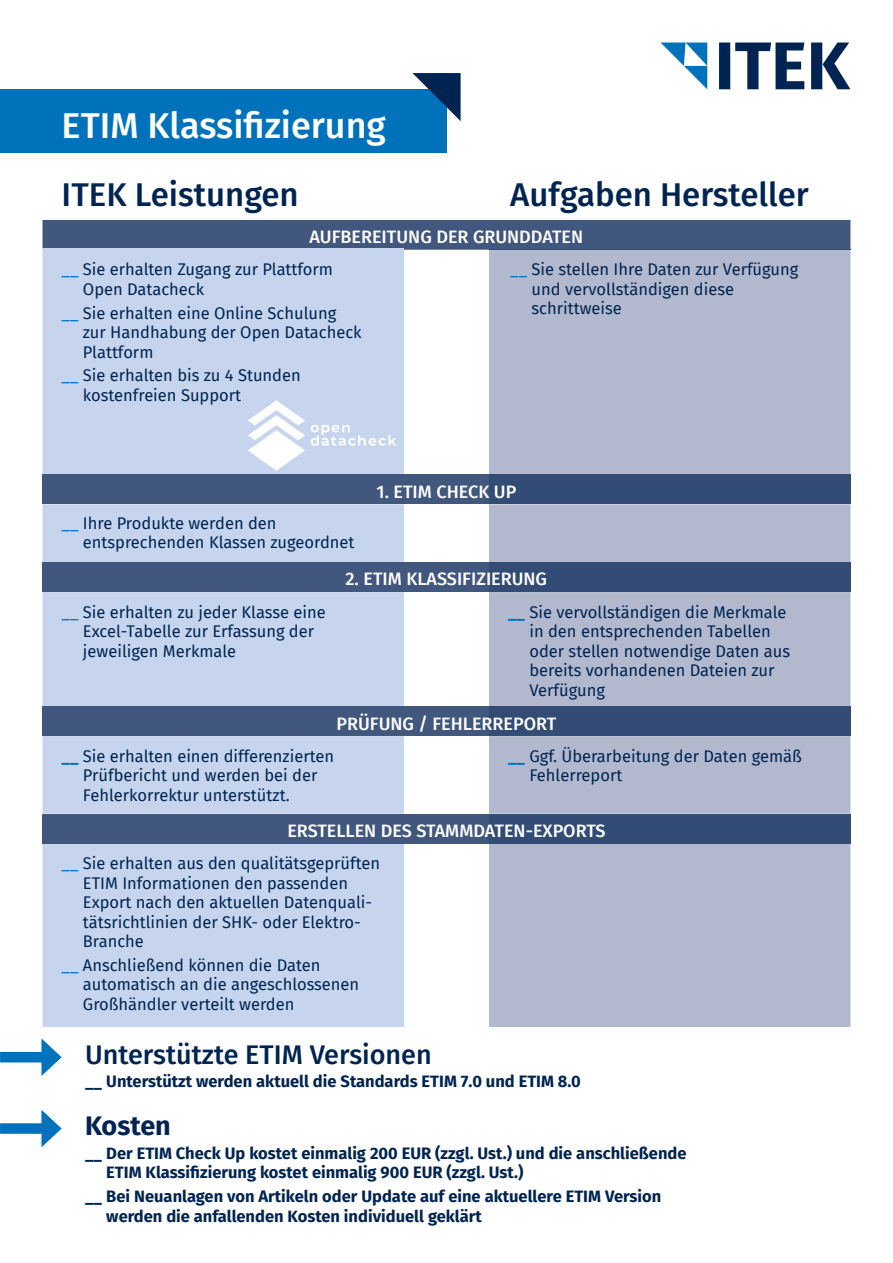
<style>
.page{position:relative;width:893px;height:1263px;background:#fff}
.page>*{position:absolute;margin:0;border:0;box-sizing:border-box;transform-origin:0 0}
.t1{font:500 36px "Fira Sans";color:#fff}
.t2{font:500 33px "Fira Sans";color:#002451}
.t3{font:500 27px "Fira Sans";color:#002451}
.t4{font:700 27px "Fira Sans";color:#002451}
.t5{font:500 18px "Fira Sans";color:#fff}
.t6{font:16.5px/19.5px "Fira Sans";color:#002451}
.t7{font:700 16.5px/19.5px "Fira Sans";color:#002451}
.s1{color:#0072bc}
.s2{font-weight:700;color:#0072bc}
</style>
<div class="page">
<svg style="left:661px;top:43px;width:46px;height:46px"></svg>
<svg style="left:719px;top:43px;width:131px;height:46px"></svg>
<div style="left:0;top:89px;width:446px;height:64px;background:#0072bc"></div>
<div style="left:43px;top:220px;width:807px;height:30px;background:#42577e"></div>
<div style="left:43px;top:250px;width:361px;height:777px;background:#c6d5ed"></div>
<hr style="left:43px;top:248px;width:361px;height:2px;background:#c6d5ed">
<div style="left:489px;top:250px;width:361px;height:777px;background:#b2b8cd"></div>
<hr style="left:489px;top:249px;width:361px;height:1px;background:#324c75">
<div style="left:404px;top:474px;width:85px;height:30px;background:#42577e"></div>
<div style="left:43px;top:474px;width:361px;height:30px;background:#42577e"></div>
<div style="left:489px;top:474px;width:361px;height:30px;background:#324c75"></div>
<div style="left:404px;top:562px;width:85px;height:30px;background:#42577e"></div>
<div style="left:43px;top:562px;width:361px;height:30px;background:#42577e"></div>
<div style="left:489px;top:562px;width:361px;height:30px;background:#324c75"></div>
<div style="left:404px;top:706px;width:85px;height:30px;background:#42577e"></div>
<div style="left:43px;top:706px;width:361px;height:30px;background:#42577e"></div>
<div style="left:489px;top:706px;width:361px;height:30px;background:#324c75"></div>
<div style="left:404px;top:814px;width:85px;height:29px;background:#42577e"></div>
<div style="left:43px;top:814px;width:361px;height:29px;background:#42577e"></div>
<div style="left:489px;top:814px;width:361px;height:29px;background:#324c75"></div>
<svg style="left:412px;top:73px;width:49px;height:48px"></svg>
<div style="left:0;top:1052px;width:49px;height:10px;background:#0072bc"></div>
<svg style="left:41px;top:1038px;width:21px;height:38px"></svg>
<div style="left:0;top:1123px;width:49px;height:11px;background:#0072bc"></div>
<svg style="left:41px;top:1110px;width:21px;height:37px"></svg>
<img style="left:247px;top:398px;width:151px;height:72px">
<h1 class="t1" style="left:62px;top:97px;width:326px">ETIM Klassifizierung</h1>
<h2 class="t2" style="left:62px;top:168px;width:239px">ITEK Leistungen</h2>
<h2 class="t2" style="left:510px;top:168px;width:300px">Aufgaben Hersteller</h2>
<p class="t5" style="left:310px;top:222px;width:275px">AUFBEREITUNG DER GRUNDDATEN</p>
<p class="t6" style="left:83px;top:259px;width:252px;text-indent:-21px"><span class="s1">__</span> Sie erhalten Zugang zur Plattform<br>Open Datacheck</p>
<p class="t6" style="left:83px;top:303px;width:280px;text-indent:-21px"><span class="s1">__</span> Sie erhalten eine Online Schulung zur Handhabung der Open Datacheck<br>Plattform</p>
<p class="t6" style="left:83px;top:365px;width:219px;text-indent:-21px"><span class="s1">__</span> Sie erhalten bis zu 4 Stunden kostenfreien Support</p>
<p class="t6" style="left:531px;top:259px;width:268px;text-indent:-21px"><span class="s1">__</span> Sie stellen Ihre Daten zur Verfügung und vervollständigen diese schrittweise</p>
<p class="t5" style="left:377px;top:477px;width:141px">1. ETIM CHECK UP</p>
<p class="t6" style="left:83px;top:513px;width:273px;text-indent:-21px"><span class="s1">__</span> Ihre Produkte werden den entsprechenden Klassen zugeordnet</p>
<p class="t5" style="left:346px;top:564px;width:203px">2. ETIM KLASSIFIZIERUNG</p>
<p class="t6" style="left:83px;top:602px;width:244px;text-indent:-21px"><span class="s1">__</span> Sie erhalten zu jeder Klasse eine<br>Excel-Tabelle zur Erfassung der jeweiligen Merkmale</p>
<p class="t6" style="left:529px;top:602px;width:262px;text-indent:-21px"><span class="s2">__</span> Sie vervollständigen die Merkmale in den entsprechenden Tabellen oder stellen notwendige Daten aus bereits vorhandenen Dateien zur<br>Verfügung</p>
<p class="t5" style="left:337px;top:709px;width:221px">PRÜFUNG / FEHLERREPORT</p>
<p class="t6" style="left:83px;top:746px;width:253px;text-indent:-21px"><span class="s2">__</span> Sie erhalten einen differenzierten<br>Prüfbericht und werden bei der<br>Fehlerkorrektur unterstützt.</p>
<p class="t6" style="left:529px;top:746px;width:274px;text-indent:-21px"><span class="s2">__</span> Ggf. Überarbeitung der Daten gemäß<br>Fehlerreport</p>
<p class="t5" style="left:287px;top:816px;width:320px">ERSTELLEN DES STAMMDATEN-EXPORTS</p>
<p class="t6" style="left:83px;top:853px;width:299px;text-indent:-21px"><span class="s1">__</span> Sie erhalten aus den qualitätsgeprüften ETIM Informationen den passenden Export nach den aktuellen Datenquali&shy;tätsrichtlinien der SHK- oder Elektro-Branche</p>
<p class="t6" style="left:83px;top:955px;width:278px;text-indent:-21px"><span class="s1">__</span> Anschließend können die Daten automatisch an die angeschlossenen<br>Großhändler verteilt werden</p>
<h3 class="t3" style="left:85px;top:1032px;width:348px">Unterstützte ETIM Versionen</h3>
<p class="t7" style="left:85px;top:1071px;width:497px">__ Unterstützt werden aktuell die Standards ETIM 7.0 und ETIM 8.0</p>
<h3 class="t4" style="left:85px;top:1103px;width:87px">Kosten</h3>
<p class="t7" style="left:106px;top:1142px;width:582px;text-indent:-21px">__ Der ETIM Check Up kostet einmalig 200 EUR (zzgl. Ust.) und die anschließende<br>ETIM Klassifizierung kostet einmalig 900 EUR (zzgl. Ust.)</p>
<p class="t7" style="left:106px;top:1185px;width:556px;text-indent:-21px">__ Bei Neuanlagen von Artikeln oder Update auf eine aktuellere ETIM Version werden die anfallenden Kosten individuell geklärt</p>
</div>
